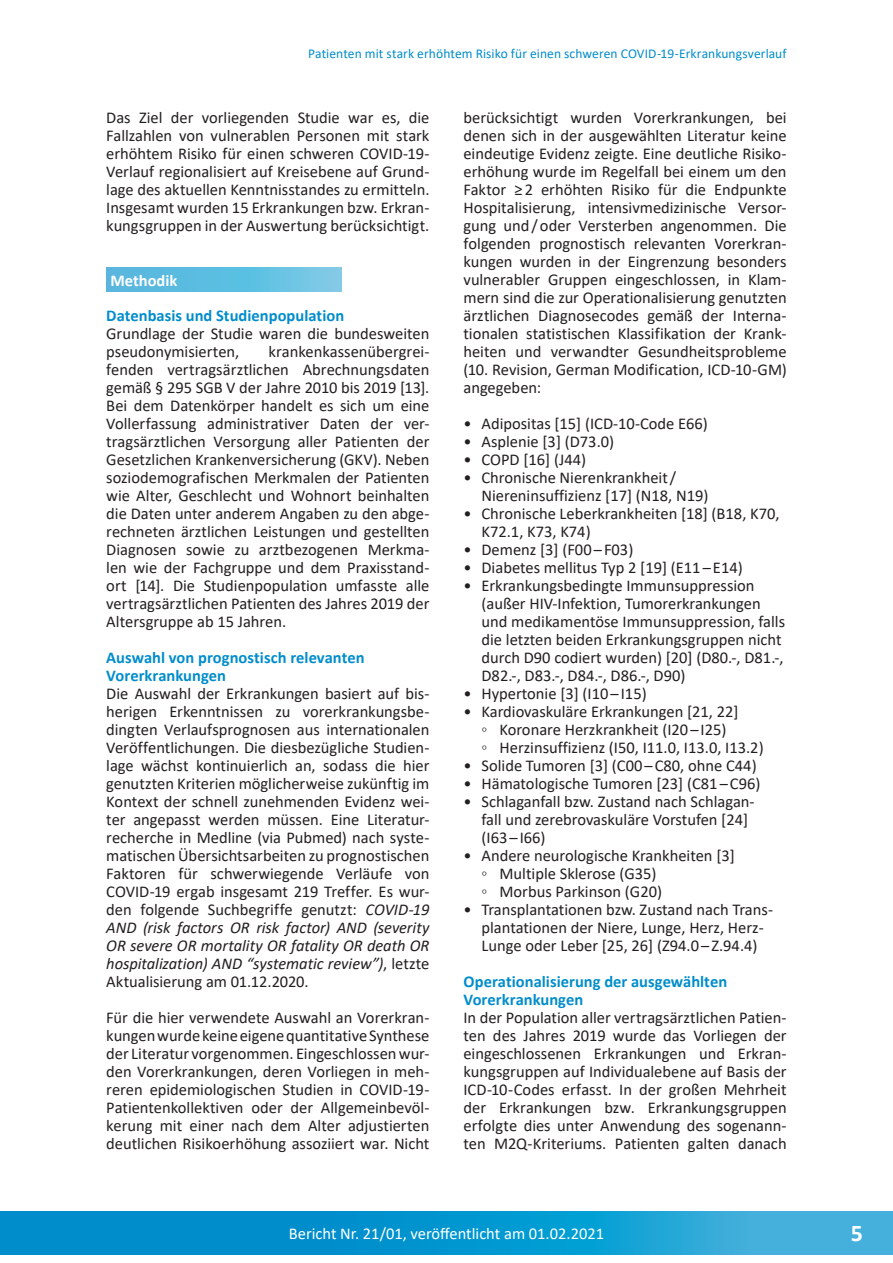
<style>
.page{position:relative;width:893px;height:1263px;background:#fff}
.page>*{position:absolute;margin:0;border:0;box-sizing:border-box;transform-origin:0 0}
.t1{font:700 24px "Calibri";color:#fff}
.Fließtext{font:16.5px/18px "Calibri";color:#231f20;text-align:justify}
.Zwischenüberschrift{font:700 16.5px/18px "Calibri";color:#008dcb}
.t2{font:16.5px "Calibri";color:#fff}
.t3{font:700 16.5px "Calibri";color:#fff}
.t4{font:13.5px "Calibri";letter-spacing:.005em;color:#008dcb}
.s1{font-style:italic}
</style>
<div class="page">
<svg style="left:0;top:1212px;width:893px;height:42px;background:#119ad1"></svg>
<svg style="left:106px;top:267px;width:236px;height:25px;background:#62bfe1"></svg>
<p class="t4" style="left:308px;top:44px;width:480px">Patienten mit stark erhöhtem Risiko für einen schweren COVID-19-Erkrankungsverlauf</p>
<p class="Fließtext" style="left:106px;top:108px;width:325px">Das Ziel der vorliegenden Studie war es, die Fallzahlen von vulnerablen Personen mit stark erhöhtem Risiko für einen schweren COVID-19- Verlauf regionalisiert auf Kreisebene auf Grund&shy;lage des aktuellen Kenntnisstandes zu ermitteln.<br>Insgesamt wurden 15 Erkrankungen bzw. Erkran&shy;kungsgruppen in der Auswertung berücksichtigt.</p>
<p class="t3" style="left:111px;top:269px;width:68px">Methodik</p>
<p class="Zwischenüberschrift" style="left:106px;top:307px;width:239px">Datenbasis und Studienpopulation</p>
<p class="Fließtext" style="left:106px;top:324px;width:325px">Grundlage der Studie waren die bundesweiten pseudonymisierten,</p>
<p class="Fließtext" style="left:106px;top:342px;width:325px;text-indent:162px">krankenkassenübergrei&shy;fenden vertragsärztlichen Abrechnungsdaten gemäß § 295 SGB V der Jahre 2010 bis 2019 [13].<br>Bei dem Datenkörper handelt es sich um eine Vollerfassung administrativer Daten der ver&shy;tragsärztlichen Versorgung aller Patienten der Gesetzlichen Krankenversicherung (GKV). Neben soziodemografischen Merkmalen der Patienten wie Alter, Geschlecht und Wohnort beinhalten die Daten unter anderem Angaben zu den abge&shy;rechneten ärztlichen Leistungen und gestellten Diagnosen sowie zu arztbezogenen Merkma&shy;len wie der Fachgruppe und dem Praxisstand&shy;ort [14]. Die Studienpopulation umfasste alle vertragsärztlichen Patienten des Jahres 2019 der Altersgruppe ab 15 Jahren.</p>
<p class="Zwischenüberschrift" style="left:106px;top:649px;width:260px">Auswahl von prognostisch relevanten<br>Vorerkrankungen</p>
<p class="Fließtext" style="left:106px;top:684px;width:325px">Die Auswahl der Erkrankungen basiert auf bis&shy;herigen Erkenntnissen zu vorerkrankungsbe&shy;dingten Verlaufsprognosen aus internationalen Veröffentlichungen. Die diesbezügliche Studien&shy;lage wächst kontinuierlich an, sodass die hier genutzten Kriterien möglicherweise zukünftig im Kontext der schnell zunehmenden Evidenz wei&shy;ter angepasst werden müssen. Eine Literatur&shy;recherche in Medline (via Pubmed) nach syste&shy;matischen Übersichtsarbeiten zu prognostischen Faktoren für schwerwiegende Verläufe von COVID-19 ergab insgesamt 219 Treffer. Es wur&shy;den folgende Suchbegriffe genutzt: <span class="s1">COVID-19<br>AND (risk factors OR risk factor) AND (severity OR severe OR mortality OR fatality OR death OR hospitalization) AND “systematic review”)</span>, letzte Aktualisierung am 01.12.2020.</p>
<p class="Fließtext" style="left:106px;top:1008px;width:325px">Für die hier verwendete Auswahl an Vorerkran&shy;kungen wurde keine eigene quantitative Synthese der Literatur vorgenommen. Eingeschlossen wur&shy;den Vorerkrankungen, deren Vorliegen in meh&shy;reren epidemiologischen Studien in COVID-19- Patientenkollektiven oder der Allgemeinbevöl&shy;kerung mit einer nach dem Alter adjustierten deutlichen Risikoerhöhung assoziiert war. Nicht</p>
<p class="Fließtext" style="left:463px;top:108px;width:325px">berücksichtigt wurden Vorerkrankungen, bei denen sich in der ausgewählten Literatur keine eindeutige Evidenz zeigte. Eine deutliche Risiko&shy;erhöhung wurde im Regelfall bei einem um den Faktor ≥ 2 erhöhten Risiko für die Endpunkte Hospitalisierung, intensivmedizinische Versor&shy;gung und / oder Versterben angenommen. Die folgenden prognostisch relevanten Vorerkran&shy;kungen wurden in der Eingrenzung besonders vulnerabler Gruppen eingeschlossen, in Klam&shy;mern sind die zur Operationalisierung genutzten ärztlichen Diagnosecodes gemäß der Interna&shy;tionalen statistischen Klassifikation der Krank&shy;heiten und verwandter Gesundheitsprobleme (10. Revision, German Modification, ICD-10-GM) angegeben:</p>
<p class="Fließtext" style="left:463px;top:414px;width:246px">• Adipositas [15] (ICD-10-Code E66)</p>
<p class="Fließtext" style="left:463px;top:432px;width:152px">• Asplenie [3] (D73.0)</p>
<p class="Fließtext" style="left:463px;top:450px;width:124px">• COPD [16] (J44)</p>
<p class="Fließtext" style="left:481px;top:468px;width:228px;text-indent:-18px">• Chronische Nierenkrankheit /<br>Niereninsuffizienz [17] (N18, N19)</p>
<p class="Fließtext" style="left:481px;top:504px;width:300px;text-indent:-18px">• Chronische Leberkrankheiten [18] (B18, K70,<br>K72.1, K73, K74)</p>
<p class="Fließtext" style="left:463px;top:540px;width:171px">• Demenz [3] (F00 – F03)</p>
<p class="Fließtext" style="left:463px;top:558px;width:281px">• Diabetes mellitus Typ 2 [19] (E11 – E14)</p>
<p class="Fließtext" style="left:481px;top:576px;width:305px;text-align:left;text-indent:-18px">• Erkrankungsbedingte Immunsuppression (außer HIV-Infektion, Tumorerkrankungen und medikamentöse Immunsuppression, falls die letzten beiden Erkrankungsgruppen nicht durch D90 codiert wurden) [20] (D80.-, D81.-, D82.-, D83.-, D84.-, D86.-, D90)</p>
<p class="Fließtext" style="left:463px;top:684px;width:185px">• Hypertonie [3] (I10 – I15)</p>
<p class="Fließtext" style="left:463px;top:702px;width:277px">• Kardiovaskuläre Erkrankungen [21, 22]</p>
<p class="Fließtext" style="left:481px;top:720px;width:246px">◦ Koronare Herzkrankheit (I20 – I25)</p>
<p class="Fließtext" style="left:481px;top:738px;width:284px">◦ Herzinsuffizienz (I50, I11.0, I13.0, I13.2)</p>
<p class="Fließtext" style="left:463px;top:756px;width:295px">• Solide Tumoren [3] (C00 – C80, ohne C44)</p>
<p class="Fließtext" style="left:463px;top:774px;width:298px">• Hämatologische Tumoren [23] (C81 – C96)</p>
<p class="Fließtext" style="left:481px;top:792px;width:275px;text-align:left;text-indent:-18px">• Schlaganfall bzw. Zustand nach Schlagan&shy;fall und zerebrovaskuläre Vorstufen [24] (I63 – I66)</p>
<p class="Fließtext" style="left:463px;top:846px;width:273px">• Andere neurologische Krankheiten [3]</p>
<p class="Fließtext" style="left:481px;top:864px;width:177px">◦ Multiple Sklerose (G35)</p>
<p class="Fließtext" style="left:481px;top:882px;width:182px">◦ Morbus Parkinson (G20)</p>
<p class="Fließtext" style="left:463px;top:900px;width:311px;text-align:center">• Transplantationen bzw. Zustand nach Trans&shy;plantationen der Niere, Lunge, Herz, Herz-<br>Lunge oder Leber [25, 26] (Z94.0 – Z.94.4)</p>
<p class="Zwischenüberschrift" style="left:463px;top:973px;width:265px">Operationalisierung der ausgewählten<br>Vorerkrankungen</p>
<p class="Fließtext" style="left:463px;top:1008px;width:325px">In der Population aller vertragsärztlichen Patien&shy;ten des Jahres 2019 wurde das Vorliegen der eingeschlossenen Erkrankungen und Erkran&shy;kungsgruppen auf Individualebene auf Basis der ICD-10-Codes erfasst. In der großen Mehrheit der Erkrankungen bzw. Erkrankungsgruppen erfolgte dies unter Anwendung des sogenann&shy;ten M2Q-Kriteriums. Patienten galten danach</p>
<p class="t2" style="left:289px;top:1222px;width:317px">Bericht Nr. 21/01, veröffentlicht am 01.02.2021</p>
<h1 class="t1" style="left:851px;top:1216px;width:14px">5</h1>
</div>
